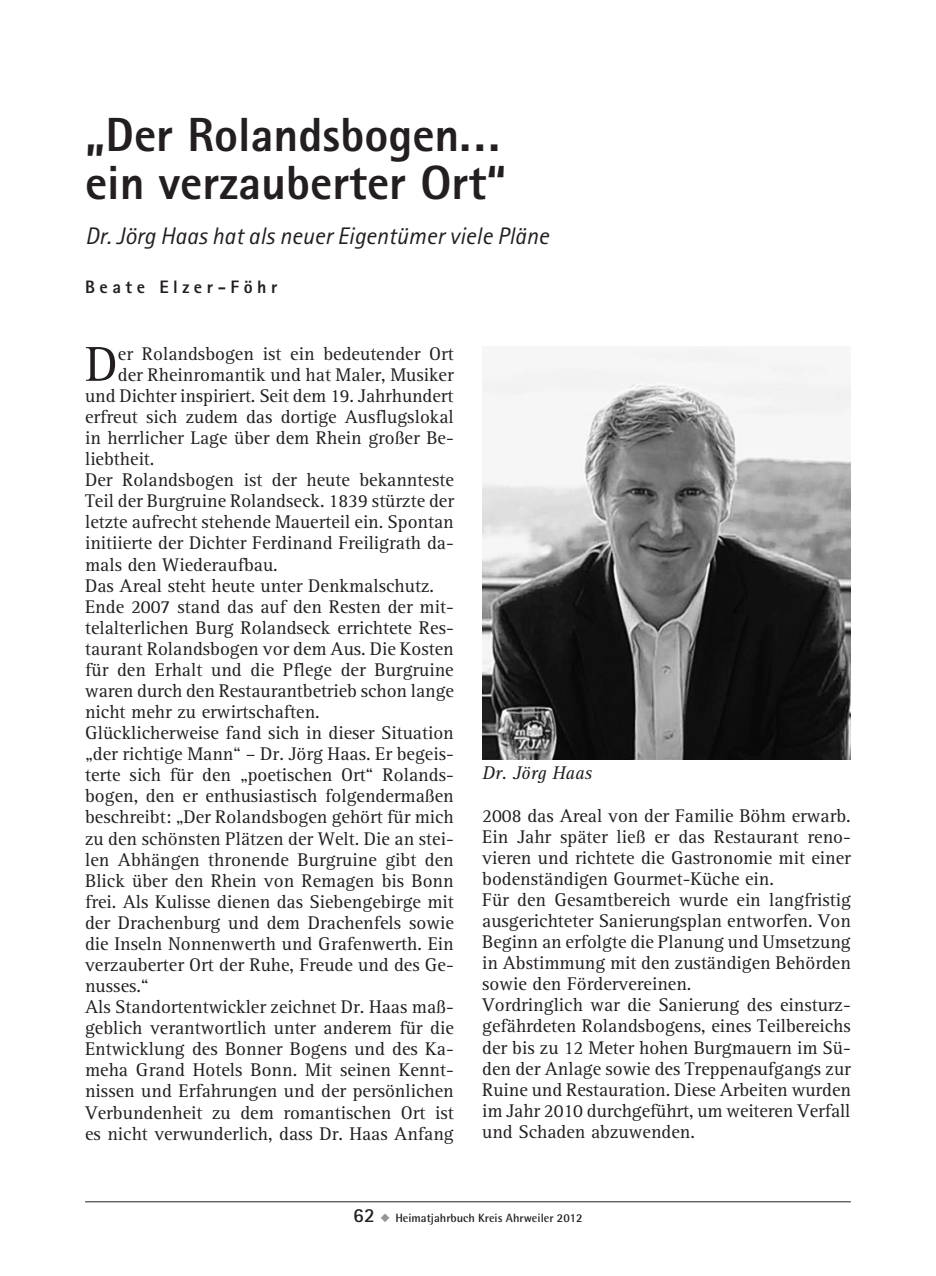
<style>
.page{position:relative;width:936px;height:1276px;background:#fff}
.page>*{position:absolute;margin:0;border:0;box-sizing:border-box;transform-origin:0 0}
.t1{font:50.6px "AT Rotis Serif";color:#231f20}
.t2{font:800 48px/48px "Rotis Sans Serif";color:#231f20}
.t3{font:italic 24px "Rotis Sans Serif";color:#231f20}
.t4{font:19px/21px "AT Rotis Serif";color:#231f20}
.t5{font:italic 19px "AT Rotis Serif";color:#231f20}
.t6{font:800 18px "Rotis Sans Serif";letter-spacing:.25em;color:#231f20}
.t7{font:700 12px "Rotis Semi Sans";color:#231f20}
.s1{font-family:"Rotis Sans Serif";font-size:20px}
.s2{color:#939598}
</style>
<div class="page">
<hr style="left:85px;top:1201px;width:765px;height:1px;background:#231f20">
<img style="left:482px;top:347px;width:368px;height:412px">
<h2 class="t2" style="left:85px;top:110px;width:423px">„Der Rolandsbogen... ein verzauberter Ort“</h2>
<p class="t3" style="left:85px;top:222px;width:465px">Dr. Jörg Haas hat als neuer Eigentümer viele Pläne</p>
<p class="t6" style="left:85px;top:276px;width:194px">Beate Elzer-Föhr</p>
<h1 class="t1" style="left:85px;top:335px;width:34px">D</h1>
<p class="t4" style="left:118px;top:343px;width:337px">er Rolandsbogen ist ein bedeutender Ort</p>
<p class="t4" style="left:118px;top:364px;width:337px">der Rheinromantik und hat Maler, Musiker</p>
<p class="t4" style="left:85px;top:386px;width:370px">und Dichter inspiriert. Seit dem 19. Jahrhundert</p>
<p class="t4" style="left:85px;top:407px;width:370px">erfreut sich zudem das dortige Ausflugslokal</p>
<p class="t4" style="left:85px;top:428px;width:370px">in herrlicher Lage über dem Rhein großer Be-</p>
<p class="t4" style="left:85px;top:449px;width:71px">liebtheit.</p>
<p class="t4" style="left:85px;top:470px;width:370px">Der Rolandsbogen ist der heute bekannteste</p>
<p class="t4" style="left:85px;top:491px;width:370px">Teil der Burgruine Rolandseck. 1839 stürzte der</p>
<p class="t4" style="left:85px;top:512px;width:370px">letzte aufrecht stehende Mauerteil ein. Spontan</p>
<p class="t4" style="left:85px;top:533px;width:370px">initiierte der Dichter Ferdinand Freiligrath da-</p>
<p class="t4" style="left:85px;top:554px;width:194px">mals den Wiederaufbau.</p>
<p class="t4" style="left:85px;top:575px;width:350px">Das Areal steht heute unter Denkmalschutz.</p>
<p class="t4" style="left:85px;top:596px;width:370px">Ende 2007 stand das auf den Resten der mit-</p>
<p class="t4" style="left:85px;top:617px;width:370px">telalterlichen Burg Rolandseck errichtete Res-</p>
<p class="t4" style="left:85px;top:638px;width:370px">taurant Rolandsbogen vor dem Aus. Die Kosten</p>
<p class="t4" style="left:85px;top:659px;width:370px">für den Erhalt und die Pflege der Burgruine</p>
<p class="t4" style="left:85px;top:681px;width:370px">waren durch den Restaurantbetrieb schon lange</p>
<p class="t4" style="left:85px;top:702px;width:236px">nicht mehr zu erwirtschaften.</p>
<p class="t4" style="left:85px;top:723px;width:370px">Glücklicherweise fand sich in dieser Situation</p>
<p class="t4" style="left:85px;top:744px;width:370px">„der richtige Mann“ – Dr. Jörg Haas. Er begeis-</p>
<p class="t4" style="left:85px;top:765px;width:370px">terte sich für den „poetischen Ort“ Rolands-</p>
<p class="t4" style="left:85px;top:786px;width:370px">bogen, den er enthusiastisch folgendermaßen</p>
<p class="t4" style="left:85px;top:807px;width:370px">beschreibt: „Der Rolandsbogen gehört für mich</p>
<p class="t4" style="left:85px;top:828px;width:370px">zu den schönsten Plätzen der Welt. Die an stei-</p>
<p class="t4" style="left:85px;top:849px;width:370px">len Abhängen thronende Burgruine gibt den</p>
<p class="t4" style="left:85px;top:870px;width:370px">Blick über den Rhein von Remagen bis Bonn</p>
<p class="t4" style="left:85px;top:891px;width:370px">frei. Als Kulisse dienen das Siebengebirge mit</p>
<p class="t4" style="left:85px;top:912px;width:370px">der Drachenburg und dem Drachenfels sowie</p>
<p class="t4" style="left:85px;top:933px;width:370px">die Inseln Nonnenwerth und Grafenwerth. Ein</p>
<p class="t4" style="left:85px;top:954px;width:370px">verzauberter Ort der Ruhe, Freude und des Ge-</p>
<p class="t4" style="left:85px;top:976px;width:65px">nusses.“</p>
<p class="t4" style="left:85px;top:997px;width:370px">Als Standortentwickler zeichnet Dr. Haas maß-</p>
<p class="t4" style="left:85px;top:1018px;width:370px">geblich verantwortlich unter anderem für die</p>
<p class="t4" style="left:85px;top:1039px;width:370px">Entwicklung des Bonner Bogens und des Ka-</p>
<p class="t4" style="left:85px;top:1060px;width:370px">meha Grand Hotels Bonn. Mit seinen Kennt-</p>
<p class="t4" style="left:85px;top:1081px;width:370px">nissen und Erfahrungen und der persönlichen</p>
<p class="t4" style="left:85px;top:1102px;width:370px">Verbundenheit zu dem romantischen Ort ist</p>
<p class="t4" style="left:85px;top:1123px;width:370px">es nicht verwunderlich, dass Dr. Haas Anfang</p>
<p class="t5" style="left:482px;top:762px;width:112px">Dr. Jörg Haas</p>
<p class="t4" style="left:482px;top:805px;width:370px">2008 das Areal von der Familie Böhm erwarb.<br>Ein Jahr später ließ er das Restaurant reno&shy;vieren und richtete die Gastronomie mit einer bodenständigen Gourmet-Küche ein.<br>Für den Gesamtbereich wurde ein langfristig ausgerichteter Sanierungsplan entworfen. Von Beginn an erfolgte die Planung und Umsetzung in Abstimmung mit den zuständigen Behörden sowie den Fördervereinen.<br>Vordringlich war die Sanierung des einsturz&shy;gefährdeten Rolandsbogens, eines Teilbereichs der bis zu 12 Meter hohen Burgmauern im Sü&shy;den der Anlage sowie des Treppenaufgangs zur Ruine und Restauration. Diese Arbeiten wurden im Jahr 2010 durchgeführt, um weiteren Verfall und Schaden abzuwenden.</p>
<p class="t7" style="left:353px;top:1210px;width:231px"><span class="s1">62</span> <span class="s2">◆</span> Heimatjahrbuch Kreis Ahrweiler 2012</p>
</div>
